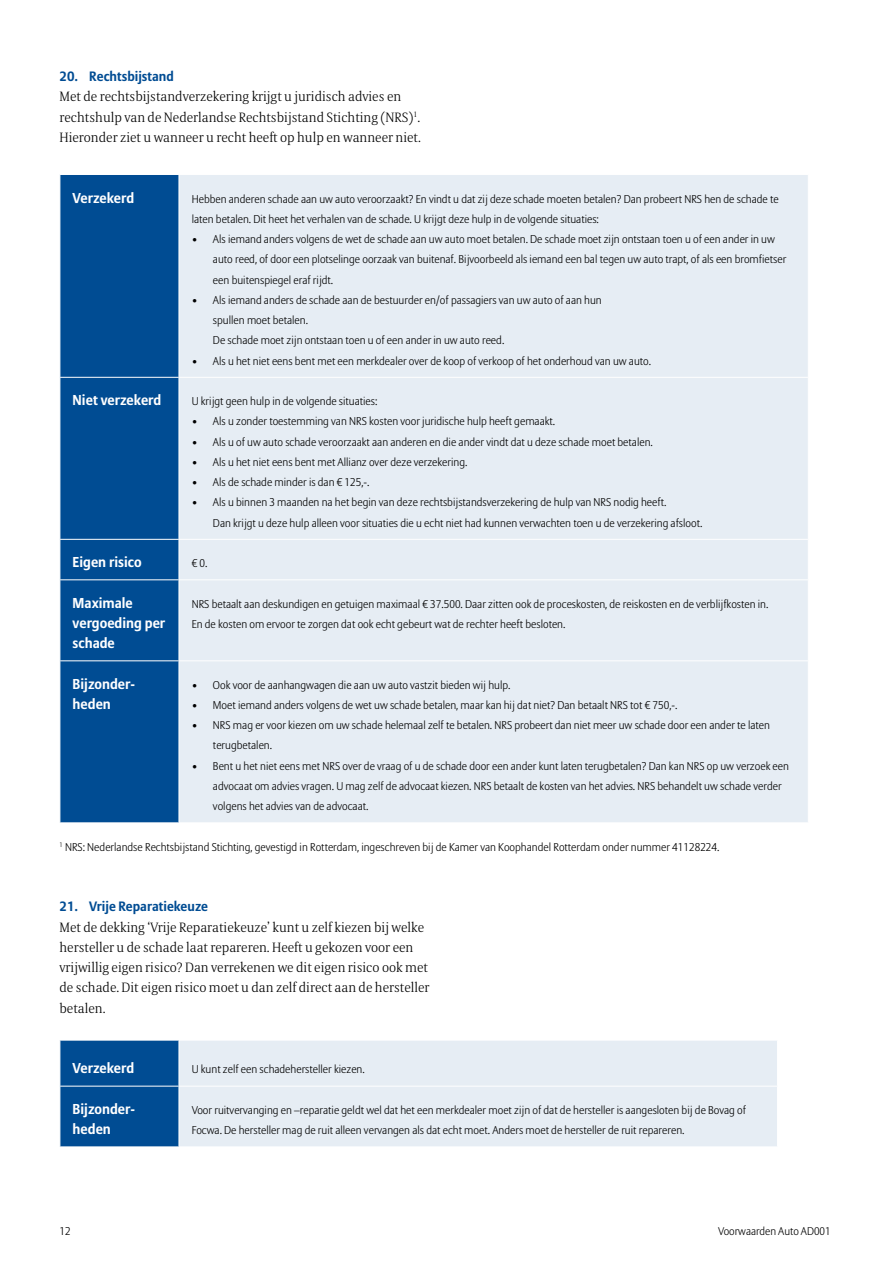
<style>
.page{position:relative;width:893px;height:1263px;background:#fff}
.page>*{position:absolute;margin:0;border:0;box-sizing:border-box;transform-origin:0 0}
.t1{font:700 14.25px/20.2px "Allianz Sans";color:#fff}
.t2{font:300 13.5px/20.2px "Allianz Serif";color:#000}
.t3{font:700 13.5px "Allianz Sans";color:#004c93}
.t4{font:300 11.25px/20.2px "Allianz Sans";color:#000}
.t5{font:300 11.1px "Allianz Sans";color:#000}
</style>
<div class="page">
<div style="left:61px;top:175px;width:118px;height:647px;background:#004c93"></div>
<div style="left:180px;top:175px;width:628px;height:647px;background:#e6edf4"></div>
<hr style="left:60px;top:377px;width:119px;height:1px;background:#fff">
<hr style="left:179px;top:377px;width:630px;height:1px;background:#fff">
<hr style="left:60px;top:539px;width:119px;height:1px;background:#fff">
<hr style="left:179px;top:539px;width:630px;height:1px;background:#fff">
<hr style="left:60px;top:579px;width:119px;height:1px;background:#fff">
<hr style="left:179px;top:579px;width:630px;height:1px;background:#fff">
<hr style="left:60px;top:660px;width:119px;height:1px;background:#fff">
<hr style="left:179px;top:660px;width:630px;height:1px;background:#fff">
<div style="left:61px;top:1041px;width:118px;height:105px;background:#004c93"></div>
<div style="left:180px;top:1041px;width:597px;height:105px;background:#e6edf4"></div>
<hr style="left:60px;top:1086px;width:119px;height:1px;background:#fff">
<hr style="left:179px;top:1086px;width:599px;height:1px;background:#fff">
<p class="t3" style="left:60px;top:68px;width:116px">20. Rechtsbijstand</p>
<p class="t2" style="left:60px;top:86px;width:363px">Met de rechtsbijstandverzekering krijgt u juridisch advies en rechtshulp van de Nederlandse Rechtsbijstand Stichting (NRS)<sup>1</sup>.<br>Hieronder ziet u wanneer u recht heeft op hulp en wanneer niet.</p>
<p class="t1" style="left:73px;top:187px;width:63px">Verzekerd</p>
<p class="t4" style="left:192px;top:188px;width:588px">Hebben anderen schade aan uw auto veroorzaakt? En vindt u dat zij deze schade moeten betalen? Dan probeert NRS hen de schade te laten betalen. Dit heet het verhalen van de schade. U krijgt deze hulp in de volgende situaties:</p>
<p class="t4" style="left:213px;top:229px;width:575px;text-indent:-21px">• Als iemand anders volgens de wet de schade aan uw auto moet betalen. De schade moet zijn ontstaan toen u of een ander in uw auto reed, of door een plotselinge oorzaak van buitenaf. Bijvoorbeeld als iemand een bal tegen uw auto trapt, of als een bromfietser een buitenspiegel eraf rijdt.</p>
<p class="t4" style="left:213px;top:290px;width:390px;text-indent:-21px">• Als iemand anders de schade aan de bestuurder en/of passagiers van uw auto of aan hun spullen moet betalen.<br>De schade moet zijn ontstaan toen u of een ander in uw auto reed.</p>
<p class="t4" style="left:192px;top:350px;width:461px">• Als u het niet eens bent met een merkdealer over de koop of verkoop of het onderhoud van uw auto.</p>
<p class="t1" style="left:73px;top:390px;width:90px">Niet verzekerd</p>
<p class="t4" style="left:192px;top:391px;width:187px">U krijgt geen hulp in de volgende situaties:</p>
<p class="t4" style="left:192px;top:411px;width:365px">• Als u zonder toestemming van NRS kosten voor juridische hulp heeft gemaakt.</p>
<p class="t4" style="left:192px;top:431px;width:463px">• Als u of uw auto schade veroorzaakt aan anderen en die ander vindt dat u deze schade moet betalen.</p>
<p class="t4" style="left:192px;top:452px;width:277px">• Als u het niet eens bent met Allianz over deze verzekering.</p>
<p class="t4" style="left:192px;top:472px;width:179px">• Als de schade minder is dan € 125,-.</p>
<p class="t4" style="left:213px;top:492px;width:491px;text-indent:-21px">• Als u binnen 3 maanden na het begin van deze rechtsbijstandsverzekering de hulp van NRS nodig heeft.<br>Dan krijgt u deze hulp alleen voor situaties die u echt niet had kunnen verwachten toen u de verzekering afsloot.</p>
<p class="t1" style="left:73px;top:552px;width:70px">Eigen risico</p>
<p class="t4" style="left:192px;top:553px;width:17px">€ 0.</p>
<p class="t1" style="left:73px;top:592px;width:94px">Maximale vergoeding per schade</p>
<p class="t4" style="left:192px;top:593px;width:578px">NRS betaalt aan deskundigen en getuigen maximaal € 37.500. Daar zitten ook de proceskosten, de reiskosten en de verblijfkosten in.<br>En de kosten om ervoor te zorgen dat ook echt gebeurt wat de rechter heeft besloten.</p>
<p class="t1" style="left:73px;top:673px;width:64px">Bijzonder&shy;heden</p>
<p class="t4" style="left:192px;top:674px;width:320px">• Ook voor de aanhangwagen die aan uw auto vastzit bieden wij hulp.</p>
<p class="t4" style="left:192px;top:695px;width:487px">• Moet iemand anders volgens de wet uw schade betalen, maar kan hij dat niet? Dan betaalt NRS tot € 750,-.</p>
<p class="t4" style="left:213px;top:715px;width:559px;text-indent:-21px">• NRS mag er voor kiezen om uw schade helemaal zelf te betalen. NRS probeert dan niet meer uw schade door een ander te laten terugbetalen.</p>
<p class="t4" style="left:213px;top:755px;width:578px;text-indent:-21px">• Bent u het niet eens met NRS over de vraag of u de schade door een ander kunt laten terugbetalen? Dan kan NRS op uw verzoek een advocaat om advies vragen. U mag zelf de advocaat kiezen. NRS betaalt de kosten van het advies. NRS behandelt uw schade verder volgens het advies van de advocaat.</p>
<p class="t4" style="left:60px;top:836px;width:661px"><sup>1</sup> NRS: Nederlandse Rechtsbijstand Stichting, gevestigd in Rotterdam, ingeschreven bij de Kamer van Koophandel Rotterdam onder nummer 41128224.</p>
<p class="t3" style="left:60px;top:898px;width:150px">21. Vrije Reparatiekeuze</p>
<p class="t2" style="left:60px;top:916px;width:372px">Met de dekking ‘Vrije Reparatiekeuze’ kunt u zelf kiezen bij welke hersteller u de schade laat repareren. Heeft u gekozen voor een vrijwillig eigen risico? Dan verrekenen we dit eigen risico ook met de schade. Dit eigen risico moet u dan zelf direct aan de hersteller betalen.</p>
<p class="t1" style="left:73px;top:1058px;width:63px">Verzekerd</p>
<p class="t4" style="left:192px;top:1059px;width:175px">U kunt zelf een schadehersteller kiezen.</p>
<p class="t1" style="left:73px;top:1098px;width:64px">Bijzonder&shy;heden</p>
<p class="t4" style="left:192px;top:1100px;width:556px">Voor ruitvervanging en –reparatie geldt wel dat het een merkdealer moet zijn of dat de hersteller is aangesloten bij de Bovag of<br>Focwa. De hersteller mag de ruit alleen vervangen als dat echt moet. Anders moet de hersteller de ruit repareren.</p>
<p class="t4" style="left:60px;top:1221px;width:13px">12</p>
<p class="t5" style="left:718px;top:1224px;width:114px">Voorwaarden Auto AD001</p>
</div>
